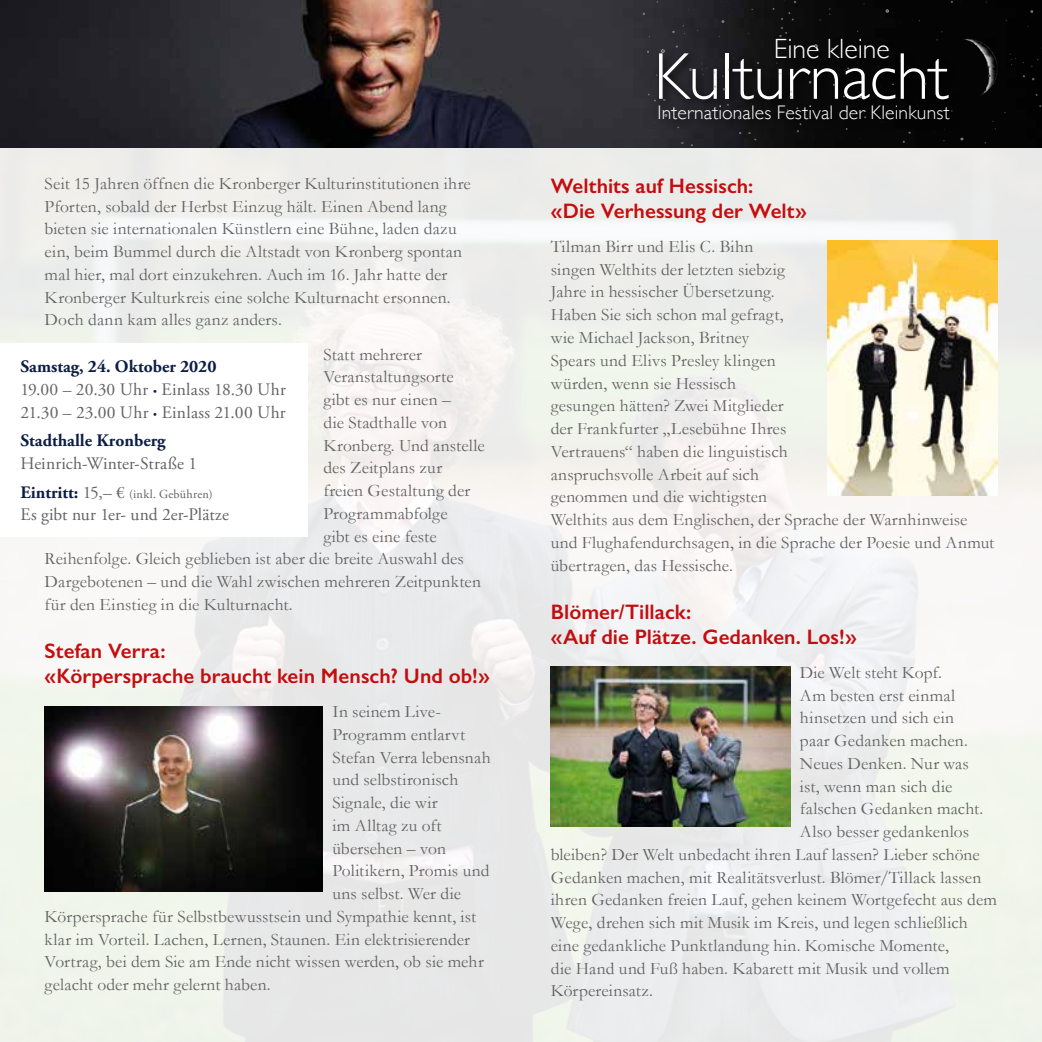
<style>
.page{position:relative;width:1042px;height:1042px;background:#fff}
.page>*{position:absolute;margin:0;border:0;box-sizing:border-box;transform-origin:0 0}
.t1{font:300 66.5px "Gill Sans";letter-spacing:-.005em;color:#fff}
.t2{font:300 27.82px "Gill Sans";color:#fff}
.t3{font:600 21px/25.2px "Gill Sans";color:#c40d0e}
.t4{font:300 19.6px "Gill Sans";letter-spacing:.01em;color:#fff}
.t5{font:17.5px/22.8px "Garamond";letter-spacing:.01em;color:#646363}
.t6{font:17.5px/22.8px "Adobe Garamond Pro";letter-spacing:.01em;color:#646363}
.t7{font:700 17.5px "Adobe Garamond Pro";color:#0d1e46}
.t8{font:12.25px "Adobe Garamond Pro";letter-spacing:.025em;color:#646363}
.s1{font-weight:700;color:#0d1e46}
.s2{font-weight:700;font-size:17.5px;color:#0d1e46}
.s3{font-size:17.5px}
</style>
<div class="page">
<img style="left:0;top:0;width:1042px;height:1042px">
<img style="left:551px;top:0;width:491px;height:148px">
<img style="left:45px;top:706px;width:277px;height:185px">
<img style="left:827px;top:241px;width:170px;height:255px">
<img style="left:551px;top:667px;width:239px;height:159px">
<div style="left:0;top:343px;width:308px;height:194px;background:#fff"></div>
<p class="t5" style="left:45px;top:171px;width:428px">Seit 15 Jahren öffnen die Kronberger Kulturinstitutionen ihre Pforten, sobald der Herbst Einzug hält. Einen Abend lang bieten sie internationalen Künstlern eine Bühne, laden dazu ein, beim Bummel durch die Altstadt von Kronberg spontan mal hier, mal dort einzukehren. Auch im 16. Jahr hatte der Kronberger Kulturkreis eine solche Kulturnacht ersonnen.<br>Doch dann kam alles ganz anders.</p>
<p class="t5" style="left:323px;top:342px;width:100px">Statt mehrerer</p>
<p class="t5" style="left:323px;top:365px;width:132px">Veranstaltungsorte</p>
<p class="t5" style="left:323px;top:388px;width:129px">gibt es nur einen –</p>
<p class="t5" style="left:323px;top:410px;width:125px">die Stadthalle von</p>
<p class="t5" style="left:323px;top:433px;width:163px">Kronberg. Und anstelle</p>
<p class="t5" style="left:323px;top:456px;width:120px">des Zeitplans zur</p>
<p class="t5" style="left:323px;top:479px;width:148px">freien Gestaltung der</p>
<p class="t5" style="left:323px;top:501px;width:126px">Programmabfolge</p>
<p class="t5" style="left:323px;top:524px;width:115px">gibt es eine feste</p>
<p class="t5" style="left:45px;top:547px;width:421px">Reihenfolge. Gleich geblieben ist aber die breite Auswahl des</p>
<p class="t5" style="left:45px;top:570px;width:438px">Dargebotenen – und die Wahl zwischen mehreren Zeitpunkten</p>
<p class="t5" style="left:45px;top:592px;width:250px">für den Einstieg in die Kulturnacht.</p>
<p class="t3" style="left:45px;top:638px;width:446px">Stefan Verra:<br>«Körpersprache braucht kein Mensch? Und ob!»</p>
<p class="t5" style="left:332px;top:700px;width:110px">In seinem Live-</p>
<p class="t5" style="left:332px;top:722px;width:134px">Programm entlarvt</p>
<p class="t5" style="left:332px;top:745px;width:160px">Stefan Verra lebensnah</p>
<p class="t5" style="left:332px;top:768px;width:127px">und selbstironisch</p>
<p class="t5" style="left:332px;top:791px;width:107px">Signale, die wir</p>
<p class="t5" style="left:332px;top:813px;width:111px">im Alltag zu oft</p>
<p class="t5" style="left:332px;top:836px;width:115px">übersehen – von</p>
<p class="t5" style="left:332px;top:859px;width:159px">Politikern, Promis und</p>
<p class="t5" style="left:332px;top:882px;width:130px">uns selbst. Wer die</p>
<p class="t5" style="left:45px;top:904px;width:433px">Körpersprache für Selbstbewusstsein und Sympathie kennt, ist</p>
<p class="t5" style="left:45px;top:927px;width:427px">klar im Vorteil. Lachen, Lernen, Staunen. Ein elektrisierender</p>
<p class="t5" style="left:45px;top:950px;width:441px">Vortrag, bei dem Sie am Ende nicht wissen werden, ob sie mehr</p>
<p class="t5" style="left:45px;top:973px;width:228px">gelacht oder mehr gelernt haben.</p>
<p class="t6" style="left:20px;top:356px;width:267px"><span class="s1">Samstag, 24. Oktober 2020<br></span>19.00 – 20.30 Uhr <span class="s1">·</span> Einlass 18.30 Uhr<br>21.30 – 23.00 Uhr <span class="s1">·</span> Einlass 21.00 Uhr</p>
<p class="t7" style="left:20px;top:431px;width:147px">Stadthalle Kronberg</p>
<p class="t6" style="left:20px;top:453px;width:178px">Heinrich-Winter-Straße 1</p>
<p class="t8" style="left:20px;top:486px;width:194px"><span class="s2">Eintritt:</span> <span class="s3">15,– €</span> (inkl. Gebühren)</p>
<p class="t6" style="left:20px;top:504px;width:210px">Es gibt nur 1er- und 2er-Plätze</p>
<h2 class="t2" style="left:774px;top:27px;width:118px">Eine kleine</h2>
<h1 class="t1" style="left:654px;top:25px;width:296px">Kulturnacht</h1>
<p class="t4" style="left:657px;top:97px;width:294px">Internationales Festival der Kleinkunst</p>
<p class="t3" style="left:551px;top:173px;width:258px">Welthits auf Hessisch:<br>«Die Verhessung der Welt»</p>
<p class="t5" style="left:551px;top:235px;width:445px">Tilman Birr und Elis C. Bihn<br>singen Welthits der letzten siebzig<br>Jahre in hessischer Übersetzung.<br>Haben Sie sich schon mal gefragt,<br>wie Michael Jackson, Britney<br>Spears und Elivs Presley klingen<br>würden, wenn sie Hessisch<br>gesungen hätten? Zwei Mitglieder<br>der Frankfurter „Lesebühne Ihres<br>Vertrauens“ haben die linguistisch<br>anspruchsvolle Arbeit auf sich<br>genommen und die wichtigsten<br>Welthits aus dem Englischen, der Sprache der Warnhinweise und Flughafendurchsagen, in die Sprache der Poesie und Anmut übertragen, das Hessische.</p>
<p class="t3" style="left:551px;top:598px;width:307px">Blömer/Tillack:<br>«Auf die Plätze. Gedanken. Los!»</p>
<p class="t5" style="left:800px;top:660px;width:144px">Die Welt steht Kopf.</p>
<p class="t5" style="left:800px;top:683px;width:157px">Am besten erst einmal</p>
<p class="t5" style="left:800px;top:706px;width:156px">hinsetzen und sich ein</p>
<p class="t5" style="left:800px;top:729px;width:169px">paar Gedanken machen.</p>
<p class="t5" style="left:800px;top:751px;width:170px">Neues Denken. Nur was</p>
<p class="t5" style="left:800px;top:774px;width:154px">ist, wenn man sich die</p>
<p class="t5" style="left:800px;top:797px;width:185px">falschen Gedanken macht.</p>
<p class="t5" style="left:800px;top:820px;width:171px">Also besser gedankenlos</p>
<p class="t5" style="left:551px;top:842px;width:430px">bleiben? Der Welt unbedacht ihren Lauf lassen? Lieber schöne</p>
<p class="t5" style="left:551px;top:865px;width:432px">Gedanken machen, mit Realitätsverlust. Blömer/Tillack lassen</p>
<p class="t5" style="left:551px;top:888px;width:448px">ihren Gedanken freien Lauf, gehen keinem Wortgefecht aus dem</p>
<p class="t5" style="left:551px;top:911px;width:418px">Wege, drehen sich mit Musik im Kreis, und legen schließlich</p>
<p class="t5" style="left:551px;top:933px;width:400px">eine gedankliche Punktlandung hin. Komische Momente,</p>
<p class="t5" style="left:551px;top:956px;width:400px">die Hand und Fuß haben. Kabarett mit Musik und vollem</p>
<p class="t5" style="left:551px;top:979px;width:104px">Körpereinsatz.</p>
</div>
